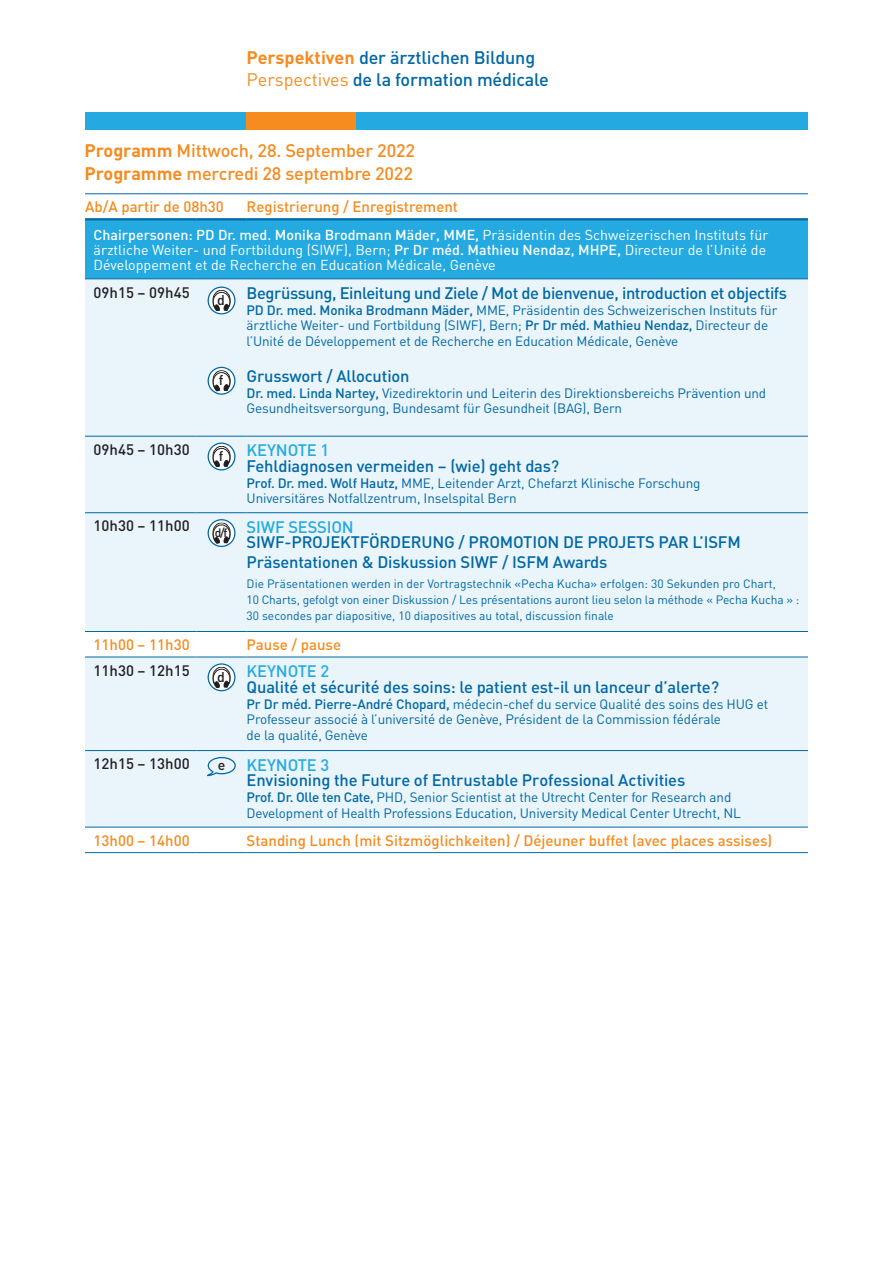
<style>
.page{position:relative;width:893px;height:1263px;background:#fff}
.page>*{position:absolute;margin:0;border:0;box-sizing:border-box;transform-origin:0 0}
.t1{font:500 18px/22.5px "DIN";letter-spacing:-.01em;color:#0068a5}
.t2{font:500 18px/22.5px "DIN";letter-spacing:-.01em;color:#f68b1f}
.t3{font:500 16.5px/15.8px "DIN";letter-spacing:-.01em;color:#0068a5}
.t4{font:500 16.5px "DIN";letter-spacing:-.01em;color:#24aae1}
.t5{font:500 15px "DIN";color:#f68b1f}
.t6{font:500 15px "DIN";color:#231f20}
.t7{font:14.25px/15px "DIN";color:#fff}
.t8{font:500 14.1px "DIN";color:#231f20}
.t9{font:13.5px/15.8px "DIN";letter-spacing:-.01em;color:#0068a5}
.t10{font:12px/15.8px "DIN";color:#0068a5}
.s1{font-weight:700;color:#f68b1f}
.s2{font-weight:400;color:#f68b1f}
.s3{font-weight:700}
.s4{font-weight:500}
.s5{font-weight:500;font-size:15px}
.s6{color:#24aae1}
</style>
<div class="page">
<div style="left:85px;top:219px;width:723px;height:60px;background:#24aae1"></div>
<div style="left:85px;top:280px;width:723px;height:351px;background:#eaf4fb"></div>
<div style="left:85px;top:656px;width:723px;height:171px;background:#eaf4fb"></div>
<hr style="left:85px;top:279px;width:111px;height:1px;background:#0068a5">
<hr style="left:196px;top:279px;width:51px;height:1px;background:#0068a5">
<hr style="left:247px;top:279px;width:561px;height:1px;background:#0068a5">
<hr style="left:85px;top:436px;width:111px;height:1px;background:#0068a5">
<hr style="left:196px;top:436px;width:51px;height:1px;background:#0068a5">
<hr style="left:247px;top:436px;width:561px;height:1px;background:#0068a5">
<hr style="left:85px;top:512px;width:111px;height:1px;background:#0068a5">
<hr style="left:196px;top:512px;width:51px;height:1px;background:#0068a5">
<hr style="left:247px;top:512px;width:561px;height:1px;background:#0068a5">
<hr style="left:85px;top:631px;width:111px;height:1px;background:#0068a5">
<hr style="left:196px;top:631px;width:51px;height:1px;background:#0068a5">
<hr style="left:247px;top:631px;width:561px;height:1px;background:#0068a5">
<hr style="left:85px;top:827px;width:111px;height:1px;background:#0068a5">
<hr style="left:196px;top:827px;width:51px;height:1px;background:#0068a5">
<hr style="left:247px;top:827px;width:561px;height:1px;background:#0068a5">
<hr style="left:85px;top:852px;width:111px;height:1px;background:#0068a5">
<hr style="left:196px;top:852px;width:51px;height:1px;background:#0068a5">
<hr style="left:247px;top:852px;width:561px;height:1px;background:#0068a5">
<hr style="left:85px;top:193px;width:111px;height:1px;background:#0068a5">
<hr style="left:196px;top:193px;width:51px;height:1px;background:#0068a5">
<hr style="left:247px;top:193px;width:561px;height:1px;background:#0068a5">
<hr style="left:85px;top:657px;width:111px;height:1px;background:#0068a5">
<hr style="left:196px;top:657px;width:51px;height:1px;background:#0068a5">
<hr style="left:247px;top:657px;width:561px;height:1px;background:#0068a5">
<hr style="left:85px;top:750px;width:111px;height:1px;background:#0068a5">
<hr style="left:196px;top:750px;width:51px;height:1px;background:#0068a5">
<hr style="left:247px;top:750px;width:561px;height:1px;background:#0068a5">
<hr style="left:85px;top:218px;width:111px;height:2px;background:#0068a5">
<hr style="left:196px;top:218px;width:51px;height:2px;background:#0068a5">
<hr style="left:247px;top:218px;width:561px;height:2px;background:#0068a5">
<svg style="left:208px;top:287px;width:27px;height:27px"></svg>
<svg style="left:212px;top:290px;width:19px;height:21px"></svg>
<div style="left:208px;top:287px;width:27px;height:27px;border:1px solid #0068a5;border-radius:50%"></div>
<svg style="left:208px;top:367px;width:27px;height:27px"></svg>
<svg style="left:212px;top:370px;width:19px;height:21px"></svg>
<div style="left:208px;top:367px;width:27px;height:28px;border:1px solid #0068a5;border-radius:50%"></div>
<svg style="left:208px;top:443px;width:27px;height:27px"></svg>
<svg style="left:212px;top:446px;width:19px;height:21px"></svg>
<div style="left:208px;top:443px;width:27px;height:27px;border:1px solid #0068a5;border-radius:50%"></div>
<svg style="left:208px;top:520px;width:27px;height:26px"></svg>
<svg style="left:212px;top:522px;width:19px;height:22px"></svg>
<div style="left:208px;top:519px;width:27px;height:28px;border:1px solid #0068a5;border-radius:50%"></div>
<svg style="left:208px;top:664px;width:27px;height:27px"></svg>
<svg style="left:212px;top:667px;width:19px;height:21px"></svg>
<div style="left:208px;top:663px;width:27px;height:28px;border:1px solid #0068a5;border-radius:50%"></div>
<svg style="left:206px;top:756px;width:30px;height:21px"></svg>
<div style="left:85px;top:113px;width:723px;height:17px;background:#24aae1"></div>
<div style="left:247px;top:113px;width:109px;height:17px;background:#f68b1f"></div>
<h1 class="t1" style="left:247px;top:46px;width:304px"><span class="s1">Perspektiven</span> der ärztlichen Bildung<br><span class="s2">Perspectives</span> de la formation médicale</h1>
<h1 class="t2" style="left:85px;top:139px;width:332px"><span class="s3">Programm</span> Mittwoch, 28. September 2022<br><span class="s3">Programme</span> mercredi 28 septembre 2022</h1>
<p class="t5" style="left:85px;top:197px;width:140px">Ab/A partir de 08h30</p>
<p class="t5" style="left:247px;top:197px;width:213px">Registrierung / Enregistrement</p>
<p class="t7" style="left:94px;top:227px;width:676px"><span class="s4">Chairpersonen: PD Dr. med. Monika Brodmann Mäder, MME,</span> Präsidentin des Schweizerischen Instituts für ärztliche Weiter- und Fortbildung (SIWF), Bern; <span class="s4">Pr Dr méd. Mathieu Nendaz, MHPE</span><span class="s5">,</span> Directeur de l’Unité de<br>Développement et de Recherche en Education Médicale, Genève</p>
<p class="t6" style="left:94px;top:283px;width:98px">09h15 – 09h45</p>
<p class="t8" style="left:217px;top:291px;width:9px">d</p>
<p class="t3" style="left:247px;top:284px;width:542px">Begrüssung, Einleitung und Ziele / Mot de bienvenue, introduction et objectifs</p>
<p class="t9" style="left:247px;top:302px;width:532px"><span class="s4">PD Dr. med. Monika Brodmann Mäder,</span> MME, Präsidentin des Schweizerischen Instituts für ärztliche Weiter- und Fortbildung (SIWF), Bern; <span class="s4">Pr Dr méd. Mathieu Nendaz,</span> Directeur de l’Unité de Développement et de Recherche en Education Médicale, Genève</p>
<p class="t3" style="left:247px;top:367px;width:164px">Grusswort / Allocution</p>
<p class="t9" style="left:247px;top:385px;width:521px"><span class="s4">Dr. med. Linda Nartey,</span> Vizedirektorin und Leiterin des Direktionsbereichs Prävention und<br>Gesundheitsversorgung, Bundesamt für Gesundheit (BAG), Bern</p>
<p class="t8" style="left:219px;top:371px;width:6px">f</p>
<p class="t6" style="left:94px;top:440px;width:98px">09h45 – 10h30</p>
<p class="t8" style="left:219px;top:447px;width:6px">f</p>
<p class="t4" style="left:247px;top:440px;width:84px">KEYNOTE 1</p>
<p class="t3" style="left:247px;top:458px;width:314px">Fehldiagnosen vermeiden – (wie) geht das?</p>
<p class="t9" style="left:247px;top:475px;width:455px"><span class="s4">Prof. Dr. med. Wolf Hautz,</span> MME, Leitender Arzt, Chefarzt Klinische Forschung<br>Universitäres Notfallzentrum, Inselspital Bern</p>
<p class="t6" style="left:94px;top:516px;width:98px">10h30 – 11h00</p>
<p class="t3" style="left:247px;top:518px;width:496px;text-indent:-32px"><sub>d/f</sub> <span class="s6">SIWF SESSION<br></span>SIWF-PROJEKTFÖRDERUNG / PROMOTION DE PROJETS PAR L’ISFM</p>
<p class="t3" style="left:247px;top:554px;width:362px">Präsentationen &amp; Diskussion SIWF / ISFM Awards</p>
<p class="t10" style="left:247px;top:576px;width:554px">Die Präsentationen werden in der Vortragstechnik «Pecha Kucha» erfolgen: 30 Sekunden pro Chart,<br>10 Charts, gefolgt von einer Diskussion / Les présentations auront lieu selon la méthode « Pecha Kucha » :<br>30 secondes par diapositive, 10 diapositives au total, discussion finale</p>
<p class="t5" style="left:94px;top:635px;width:98px">11h00 – 11h30</p>
<p class="t5" style="left:247px;top:635px;width:96px">Pause / pause</p>
<p class="t6" style="left:94px;top:661px;width:98px">11h30 – 12h15</p>
<p class="t8" style="left:217px;top:668px;width:9px">d</p>
<p class="t4" style="left:247px;top:660px;width:84px">KEYNOTE 2</p>
<p class="t3" style="left:247px;top:678px;width:474px">Qualité et sécurité des soins: le patient est-il un lanceur d’alerte?</p>
<p class="t9" style="left:247px;top:695px;width:523px"><span class="s4">Pr Dr méd. Pierre-André Chopard,</span> médecin-chef du service Qualité des soins des HUG et<br>Professeur associé à l’université de Genève, Président de la Commission fédérale<br>de la qualité, Genève</p>
<p class="t6" style="left:94px;top:754px;width:98px">12h15 – 13h00</p>
<p class="t8" style="left:218px;top:756px;width:9px">e</p>
<p class="t4" style="left:247px;top:754px;width:84px">KEYNOTE 3</p>
<p class="t3" style="left:247px;top:772px;width:440px">Envisioning the Future of Entrustable Professional Activities</p>
<p class="t9" style="left:247px;top:789px;width:496px"><span class="s4">Prof. Dr. Olle ten Cate,</span> PHD, Senior Scientist at the Utrecht Center for Research and<br>Development of Health Professions Education, University Medical Center Utrecht, NL</p>
<p class="t5" style="left:94px;top:831px;width:98px">13h00 – 14h00</p>
<p class="t5" style="left:247px;top:831px;width:527px">Standing Lunch (mit Sitzmöglichkeiten) / Déjeuner buffet (avec places assises)</p>
</div>
